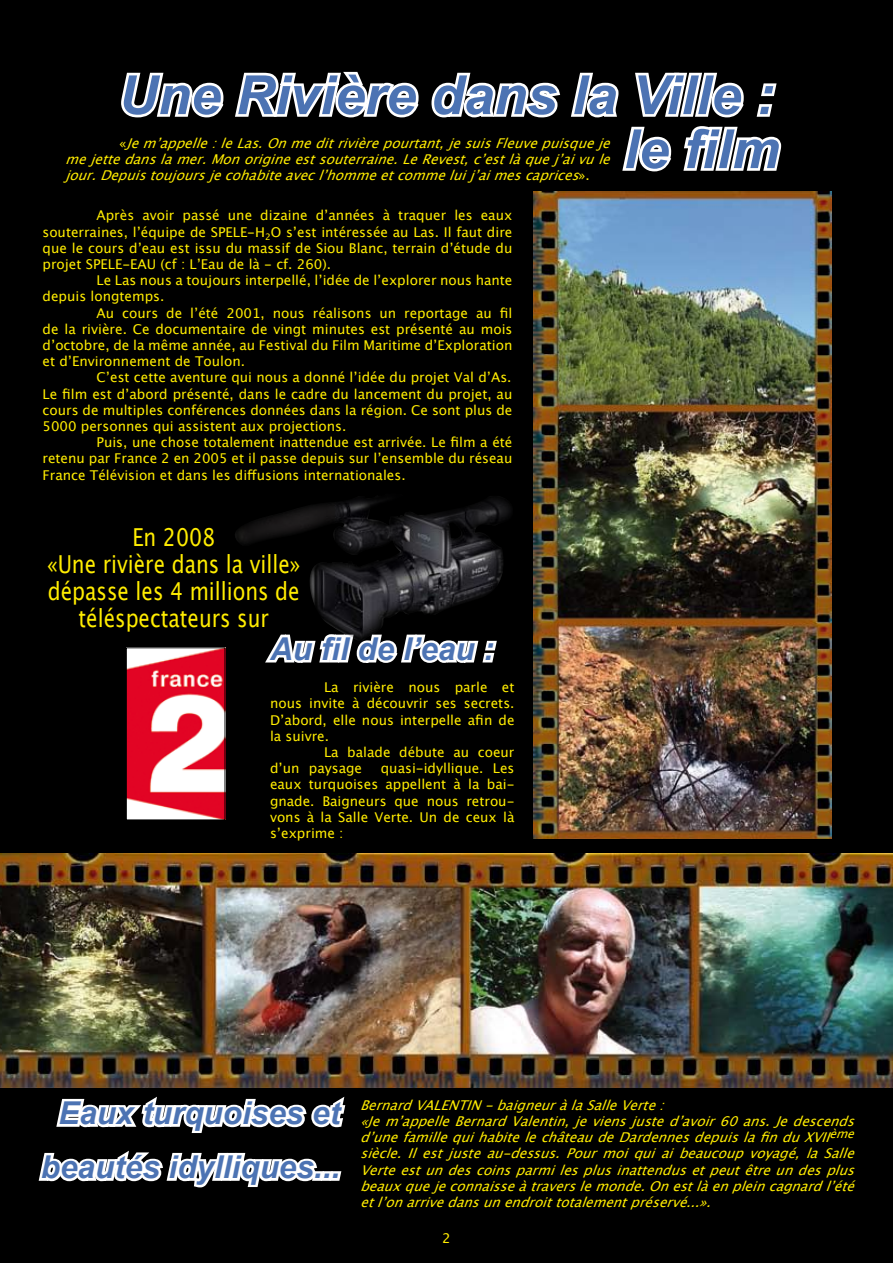
<style>
.page{position:relative;width:893px;height:1263px;background:#000}
.page>*{position:absolute;margin:0;border:0;box-sizing:border-box;transform-origin:0 0}
.t1{font:italic 700 54px/54px "Arial";color:#4c73b3;text-align:right}
.t2{font:italic 700 31.5px/54px "Arial";color:#4c73b3;text-align:center}
.t3{font:24.75px/27px "Lucida Grande";color:#ffed00;text-align:center;scale:.83 1}
.t4{font:13.5px/16.2px "Lucida Grande";color:#ffed00;text-align:justify}
.t5{font:italic 13.5px/16.2px "Lucida Grande";color:#ffed00;text-align:justify}
.s1{font-style:normal}
</style>
<div class="page">
<svg style="left:121px;top:71px;width:298px;height:47px"></svg>
<svg style="left:431px;top:72px;width:351px;height:100px"></svg>
<svg style="left:265px;top:640px;width:232px;height:23px"></svg>
<svg style="left:56px;top:1096px;width:290px;height:37px"></svg>
<svg style="left:38px;top:1150px;width:304px;height:38px"></svg>
<img style="left:235px;top:498px;width:276px;height:142px">
<img style="left:128px;top:649px;width:95px;height:169px">
<div style="left:126px;top:647px;width:99px;height:173px;border:1px solid #000"></div>
<img style="left:534px;top:191px;width:297px;height:648px">
<img style="left:0;top:853px;width:893px;height:234px">
<h1 class="t1" style="left:119px;top:68px;width:663px">Une Rivière dans la Ville : le film</h1>
<p class="t5" style="left:65px;top:135px;width:555px;text-indent:54px"><span class="s1">«</span>Je m’appelle : le Las. On me dit rivière pourtant, je suis Fleuve puisque je me jette dans la mer. Mon origine est souterraine. Le Revest, c’est là que j’ai vu le jour. Depuis toujours je cohabite avec l’homme et comme lui j’ai mes caprices<span class="s1">» .</span></p>
<p class="t4" style="left:97px;top:208px;width:417px">Après avoir passé une dizaine d’années à traquer les eaux</p>
<p class="t4" style="left:42px;top:224px;width:471px">souterraines, l’équipe de SPELE-H<sub>2</sub>O s’est intéressée au Las. Il faut dire</p>
<p class="t4" style="left:43px;top:240px;width:471px">que le cours d’eau est issu du massif de Siou Blanc, terrain d’étude du</p>
<p class="t4" style="left:43px;top:256px;width:290px">projet SPELE-EAU (cf : L’Eau de là - cf. 260).</p>
<p class="t4" style="left:97px;top:272px;width:417px">Le Las nous a toujours interpellé, l’idée de l’explorer nous hante</p>
<p class="t4" style="left:43px;top:289px;width:123px">depuis longtemps.</p>
<p class="t4" style="left:97px;top:305px;width:417px">Au cours de l’été 2001, nous réalisons un reportage au fil</p>
<p class="t4" style="left:43px;top:321px;width:471px">de la rivière. Ce documentaire de vingt minutes est présenté au mois</p>
<p class="t4" style="left:43px;top:337px;width:471px">d’octobre, de la même année, au Festival du Film Maritime d’Exploration</p>
<p class="t4" style="left:43px;top:353px;width:204px">et d’Environnement de Toulon.</p>
<p class="t4" style="left:97px;top:370px;width:416px">C’est cette aventure qui nous a donné l’idée du projet Val d’As.</p>
<p class="t4" style="left:43px;top:386px;width:471px">Le film est d’abord présenté, dans le cadre du lancement du projet, au</p>
<p class="t4" style="left:43px;top:402px;width:471px">cours de multiples conférences données dans la région. Ce sont plus de</p>
<p class="t4" style="left:43px;top:418px;width:305px">5000 personnes qui assistent aux projections.</p>
<p class="t4" style="left:97px;top:434px;width:417px">Puis, une chose totalement inattendue est arrivée. Le film a été</p>
<p class="t4" style="left:43px;top:451px;width:471px">retenu par France 2 en 2005 et il passe depuis sur l’ensemble du réseau</p>
<p class="t4" style="left:43px;top:467px;width:365px">France Télévision et dans les diffusions internationales.</p>
<h3 class="t3" style="left:47px;top:523px;width:307px">En 2008<br>«Une rivière dans la ville» dépasse les 4 millions de téléspectateurs sur</h3>
<h2 class="t2" style="left:270px;top:622px;width:226px">Au fil de l’eau :</h2>
<p class="t4" style="left:324px;top:679px;width:192px">La rivière nous parle et</p>
<p class="t4" style="left:270px;top:696px;width:246px">nous invite à découvrir ses secrets.</p>
<p class="t4" style="left:270px;top:712px;width:246px">D’abord, elle nous interpelle afin de</p>
<p class="t4" style="left:270px;top:728px;width:61px">la suivre.</p>
<p class="t4" style="left:324px;top:744px;width:192px">La balade débute au coeur</p>
<p class="t4" style="left:270px;top:760px;width:94px">d’un paysage</p>
<p class="t4" style="left:270px;top:760px;width:246px;text-indent:111px">quasi-idyllique. Les eaux turquoises appellent à la bai&shy;gnade. Baigneurs que nous retrou&shy;vons à la Salle Verte. Un de ceux là s’exprime :</p>
<h2 class="t2" style="left:41px;top:1086px;width:301px">Eaux turquoises et beautés idylliques...</h2>
<p class="t5" style="left:360px;top:1097px;width:504px;text-align:left">Bernard VALENTIN - baigneur à la Salle Verte :<br>«Je m’appelle Bernard Valentin, je viens juste d’avoir 60 ans. Je descends d’une famille qui habite le château de Dardennes depuis la fin du XVII<sup>ème </sup>siècle. Il est juste au-dessus. Pour moi qui ai beaucoup voyagé, la Salle Verte est un des coins parmi les plus inattendus et peut être un des plus beaux que je connaisse à travers le monde. On est là en plein cagnard l’été et l’on arrive dans un endroit totalement préservé...».</p>
<p class="t4" style="left:442px;top:1230px;width:10px">2</p>
</div>
